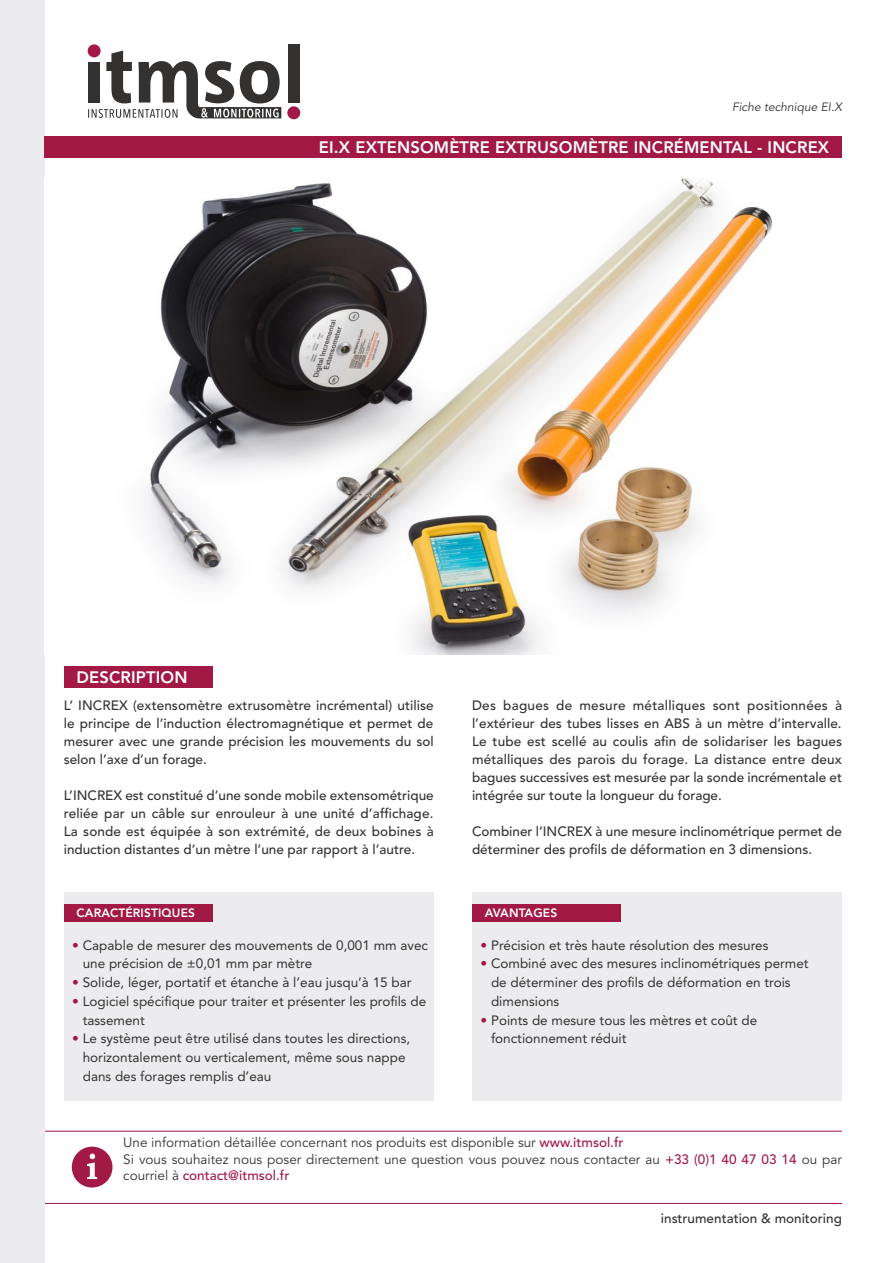
<style>
.page{position:relative;width:893px;height:1263px;background:#fff}
.page>*{position:absolute;margin:0;border:0;box-sizing:border-box;transform-origin:0 0}
.Titres{font:800 16.5px "Avenir LT Std";letter-spacing:.01em;color:#fff}
.Body_-_9pt{font:500 13.5px/18px "Avenir LT Std";color:#333231;text-align:justify}
.t1{font:13.5px/18.8px "Avenir LT Std";color:#333231}
.Body_-_9pt-2{font:13.5px/16.5px "Avenir LT Std";color:#333231}
.Sous-titre{font:800 12px "Avenir LT Std";letter-spacing:.01em;color:#fff}
.Titre_Fiche{font:italic 12px "Avenir LT Std";color:#333231}
.s1{color:#a21946}
.s2{font-weight:500;color:#a21946}
</style>
<div class="page">
<hr style="left:45px;top:1131px;width:797px;height:1px;background:#a21946">
<div style="left:72px;top:1146px;width:40px;height:41px;background:#a21946;border-radius:50%"></div>
<svg style="left:87px;top:1153px;width:10px;height:26px"></svg>
<hr style="left:45px;top:1203px;width:797px;height:1px;background:#a21946">
<div style="left:0;top:0;width:45px;height:1263px;background:#ececee"></div>
<div style="left:288px;top:44px;width:12px;height:59px;background:#333231"></div>
<svg style="left:88px;top:51px;width:193px;height:67px"></svg>
<div style="left:88px;top:44px;width:13px;height:13px;background:#a21946;border-radius:50%"></div>
<div style="left:287px;top:106px;width:13px;height:13px;background:#a21946;border-radius:50%"></div>
<img style="left:145px;top:178px;width:628px;height:477px">
<div style="left:64px;top:893px;width:370px;height:208px;background:#ececee"></div>
<div style="left:472px;top:893px;width:370px;height:208px;background:#ececee"></div>
<div style="left:45px;top:136px;width:797px;height:22px;background:#a21946"></div>
<div style="left:64px;top:666px;width:149px;height:22px;background:#a21946"></div>
<div style="left:64px;top:904px;width:149px;height:17px;background:#a21946"></div>
<div style="left:472px;top:904px;width:149px;height:17px;background:#a21946"></div>
<p class="Titre_Fiche" style="left:732px;top:100px;width:111px">Fiche technique EI.X</p>
<p class="Titres" style="left:319px;top:138px;width:512px">EI.X EXTENSOMÈTRE EXTRUSOMÈTRE INCRÉMENTAL - INCREX</p>
<p class="Titres" style="left:77px;top:668px;width:113px">DESCRIPTION</p>
<p class="Body_-_9pt" style="left:64px;top:697px;width:371px">L’ INCREX (extensomètre extrusomètre incrémental) utilise le principe de l’induction électromagnétique et permet de mesurer avec une grande précision les mouvements du sol selon l’axe d’un forage.</p>
<p class="Body_-_9pt" style="left:64px;top:787px;width:371px">L’INCREX est constitué d’une sonde mobile extensométrique reliée par un câble sur enrouleur à une unité d’affichage.<br>La sonde est équipée à son extrémité, de deux bobines à induction distantes d’un mètre l’une par rapport à l’autre.</p>
<p class="Body_-_9pt" style="left:472px;top:697px;width:372px">Des bagues de mesure métalliques sont positionnées à l’extérieur des tubes lisses en ABS à un mètre d’intervalle.<br>Le tube est scellé au coulis afin de solidariser les bagues métalliques des parois du forage. La distance entre deux bagues successives est mesurée par la sonde incrémentale et intégrée sur toute la longueur du forage.</p>
<p class="Body_-_9pt" style="left:472px;top:823px;width:371px">Combiner l’INCREX à une mesure inclinométrique permet de</p>
<p class="Body_-_9pt" style="left:472px;top:841px;width:342px">déterminer des profils de déformation en 3 dimensions.</p>
<p class="Sous-titre" style="left:77px;top:906px;width:120px">CARACTÉRISTIQUES</p>
<p class="Sous-titre" style="left:485px;top:906px;width:74px">AVANTAGES</p>
<p class="t1" style="left:83px;top:936px;width:347px;text-indent:-11px"><span class="s1">•</span> Capable de mesurer des mouvements de 0,001 mm avec une précision de ±0,01 mm par mètre</p>
<p class="t1" style="left:72px;top:973px;width:341px"><span class="s1">•</span> Solide, léger, portatif et étanche à l’eau jusqu’à 15 bar</p>
<p class="t1" style="left:83px;top:992px;width:345px;text-indent:-11px"><span class="s1">•</span> Logiciel spécifique pour traiter et présenter les profils de tassement</p>
<p class="t1" style="left:83px;top:1029px;width:329px;text-indent:-11px"><span class="s1">•</span> Le système peut être utilisé dans toutes les directions, horizontalement ou verticalement, même sous nappe dans des forages remplis d’eau</p>
<p class="t1" style="left:480px;top:936px;width:289px"><span class="s1">•</span> Précision et très haute résolution des mesures</p>
<p class="t1" style="left:491px;top:954px;width:319px;text-indent:-11px"><span class="s1">•</span> Combiné avec des mesures inclinométriques permet de déterminer des profils de déformation en trois dimensions</p>
<p class="t1" style="left:491px;top:1011px;width:268px;text-indent:-11px"><span class="s1">•</span> Points de mesure tous les mètres et coût de fonctionnement réduit</p>
<p class="Body_-_9pt-2" style="left:123px;top:1135px;width:502px">Une information détaillée concernant nos produits est disponible sur <span class="s2">www.itmsol.fr</span></p>
<p class="Body_-_9pt-2" style="left:123px;top:1151px;width:720px">Si vous souhaitez nous poser directement une question vous pouvez nous contacter au <span class="s2">+33 (0)1 40 47 03 14</span> ou par courriel à <span class="s2">contact@itmsol.fr</span></p>
<p class="Body_-_9pt" style="left:661px;top:1209px;width:183px">instrumentation &amp; monitoring</p>
</div>
